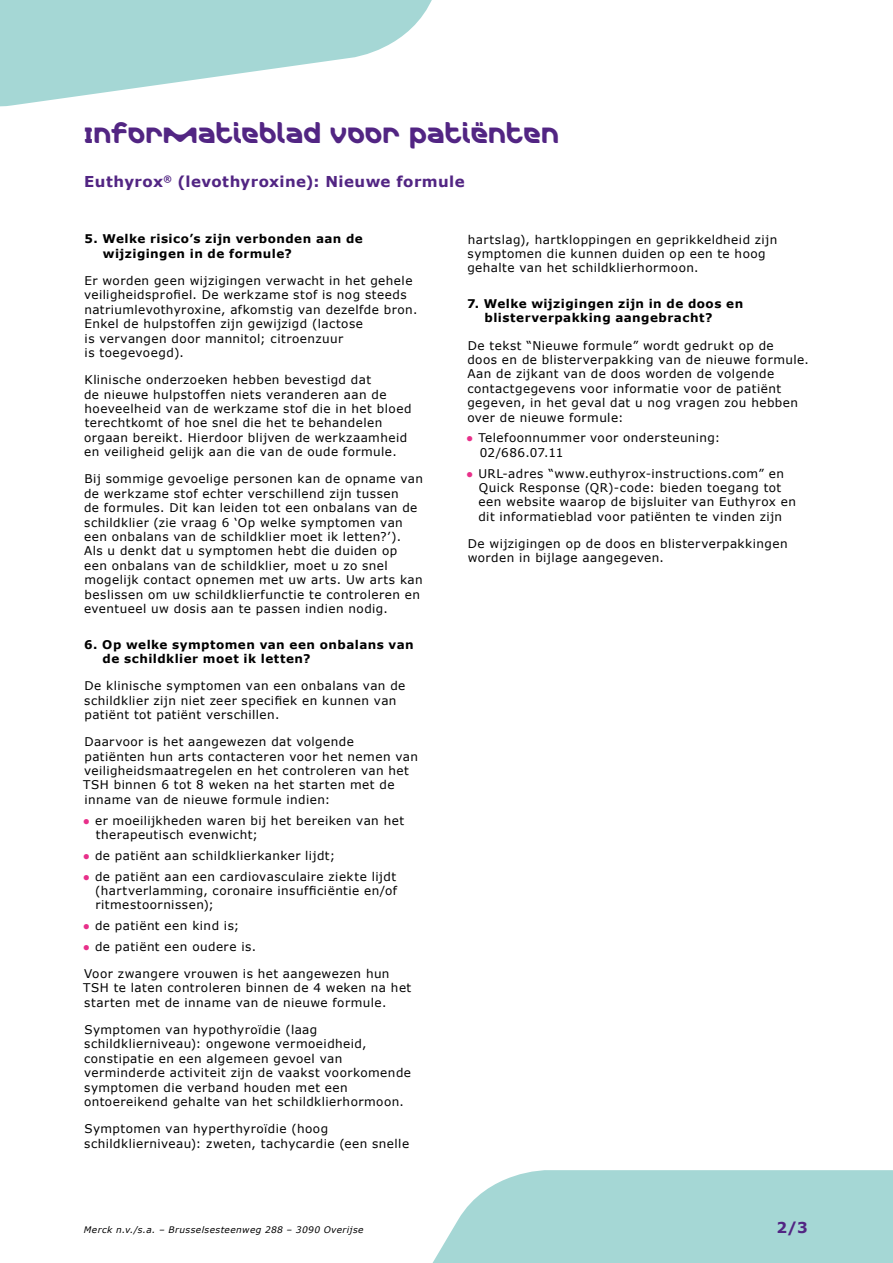
<style>
.page{position:relative;width:893px;height:1263px;background:#fff}
.page>*{position:absolute;margin:0;border:0;box-sizing:border-box;transform-origin:0 0}
.t1{font:22.5px "Merck";letter-spacing:.025em;color:#522583}
.t2{font:700 15px "Verdana";letter-spacing:.025em;color:#522583}
.t3{font:12px/14.4px "Verdana";letter-spacing:.035em;color:#000}
.t4{font:700 12px/14.4px "Verdana";letter-spacing:.04em;color:#000}
.t5{font:italic 9px "Verdana";letter-spacing:.05em;color:#000}
.s1{color:#e8308a}
</style>
<div class="page">
<svg style="left:0;top:0;width:432px;height:107px;fill:#a5d7d5"></svg>
<svg style="left:432px;top:1170px;width:461px;height:93px;fill:#a5d7d5"></svg>
<h1 class="t1" style="left:85px;top:122px;width:476px">INFORMATIEBLAD VOOR PATIËNTEN</h1>
<p class="t2" style="left:84px;top:170px;width:382px">Euthyrox<sup>®</sup> (levothyroxine): Nieuwe formule</p>
<p class="t4" style="left:103px;top:232px;width:261px;text-indent:-18px">5. Welke risico’s zijn verbonden aan de wijzigingen in de formule?</p>
<p class="t3" style="left:84px;top:273px;width:335px">Er worden geen wijzigingen verwacht in het gehele veiligheidsprofiel. De werkzame stof is nog steeds natriumlevothyroxine, afkomstig van dezelfde bron.<br>Enkel de hulpstoffen zijn gewijzigd (lactose<br>is vervangen door mannitol; citroenzuur<br>is toegevoegd).</p>
<p class="t3" style="left:84px;top:372px;width:329px">Klinische onderzoeken hebben bevestigd dat<br>de nieuwe hulpstoffen niets veranderen aan de hoeveelheid van de werkzame stof die in het bloed terechtkomt of hoe snel die het te behandelen orgaan bereikt. Hierdoor blijven de werkzaamheid en veiligheid gelijk aan die van de oude formule.</p>
<p class="t3" style="left:84px;top:472px;width:341px">Bij sommige gevoelige personen kan de opname van de werkzame stof echter verschillend zijn tussen<br>de formules. Dit kan leiden tot een onbalans van de schildklier (zie vraag 6 ‘Op welke symptomen van een onbalans van de schildklier moet ik letten?’).<br>Als u denkt dat u symptomen hebt die duiden op een onbalans van de schildklier, moet u zo snel mogelijk contact opnemen met uw arts. Uw arts kan beslissen om uw schildklierfunctie te controleren en eventueel uw dosis aan te passen indien nodig.</p>
<p class="t4" style="left:103px;top:637px;width:313px;text-indent:-18px">6. Op welke symptomen van een onbalans van de schildklier moet ik letten?</p>
<p class="t3" style="left:84px;top:678px;width:323px">De klinische symptomen van een onbalans van de schildklier zijn niet zeer specifiek en kunnen van patiënt tot patiënt verschillen.</p>
<p class="t3" style="left:83px;top:734px;width:336px">Daarvoor is het aangewezen dat volgende<br>patiënten hun arts contacteren voor het nemen van veiligheidsmaatregelen en het controleren van het TSH binnen 6 tot 8 weken na het starten met de inname van de nieuwe formule indien:</p>
<p class="t3" style="left:96px;top:813px;width:310px;text-indent:-13px"><span class="s1">●</span> er moeilijkheden waren bij het bereiken van het therapeutisch evenwicht;</p>
<p class="t3" style="left:83px;top:848px;width:254px"><span class="s1">●</span> de patiënt aan schildklierkanker lijdt;</p>
<p class="t3" style="left:95px;top:869px;width:303px;text-align:justify;text-indent:-12px"><span class="s1">●</span> de patiënt aan een cardiovasculaire ziekte lijdt (hartverlamming, coronaire insufficiëntie en/of ritmestoornissen);</p>
<p class="t3" style="left:83px;top:918px;width:158px"><span class="s1">●</span> de patiënt een kind is;</p>
<p class="t3" style="left:83px;top:939px;width:175px"><span class="s1">●</span> de patiënt een oudere is.</p>
<p class="t3" style="left:83px;top:966px;width:330px">Voor zwangere vrouwen is het aangewezen hun<br>TSH te laten controleren binnen de 4 weken na het starten met de inname van de nieuwe formule.</p>
<p class="t3" style="left:84px;top:1022px;width:329px">Symptomen van hypothyroïdie (laag schildklierniveau): ongewone vermoeidheid, constipatie en een algemeen gevoel van verminderde activiteit zijn de vaakst voorkomende symptomen die verband houden met een ontoereikend gehalte van het schildklierhormoon.</p>
<p class="t3" style="left:84px;top:1121px;width:326px">Symptomen van hyperthyroïdie (hoog schildklierniveau): zweten, tachycardie (een snelle</p>
<p class="t3" style="left:467px;top:232px;width:311px">hartslag), hartkloppingen en geprikkeldheid zijn symptomen die kunnen duiden op een te hoog gehalte van het schildklierhormoon.</p>
<p class="t4" style="left:485px;top:296px;width:260px;text-indent:-18px">7. Welke wijzigingen zijn in de doos en blisterverpakking aangebracht?</p>
<p class="t3" style="left:467px;top:338px;width:343px">De tekst “Nieuwe formule” wordt gedrukt op de<br>doos en de blisterverpakking van de nieuwe formule.<br>Aan de zijkant van de doos worden de volgende contactgegevens voor informatie voor de patiënt gegeven, in het geval dat u nog vragen zou hebben over de nieuwe formule:</p>
<p class="t3" style="left:480px;top:431px;width:242px;text-indent:-14px"><span class="s1">●</span> Telefoonnummer voor ondersteuning:<br>02/686.07.11</p>
<p class="t3" style="left:478px;top:466px;width:319px;text-indent:-12px"><span class="s1">●</span> URL-adres “www.euthyrox-instructions.com” en Quick Response (QR)-code: bieden toegang tot een website waarop de bijsluiter van Euthyrox en dit informatieblad voor patiënten te vinden zijn</p>
<p class="t3" style="left:468px;top:536px;width:322px">De wijzigingen op de doos en blisterverpakkingen worden in bijlage aangegeven.</p>
<p class="t5" style="left:84px;top:1224px;width:281px">Merck n.v./s.a. – Brusselsesteenweg 288 – 3090 Overijse</p>
<p class="t2" style="left:776px;top:1217px;width:33px">2/3</p>
</div>
